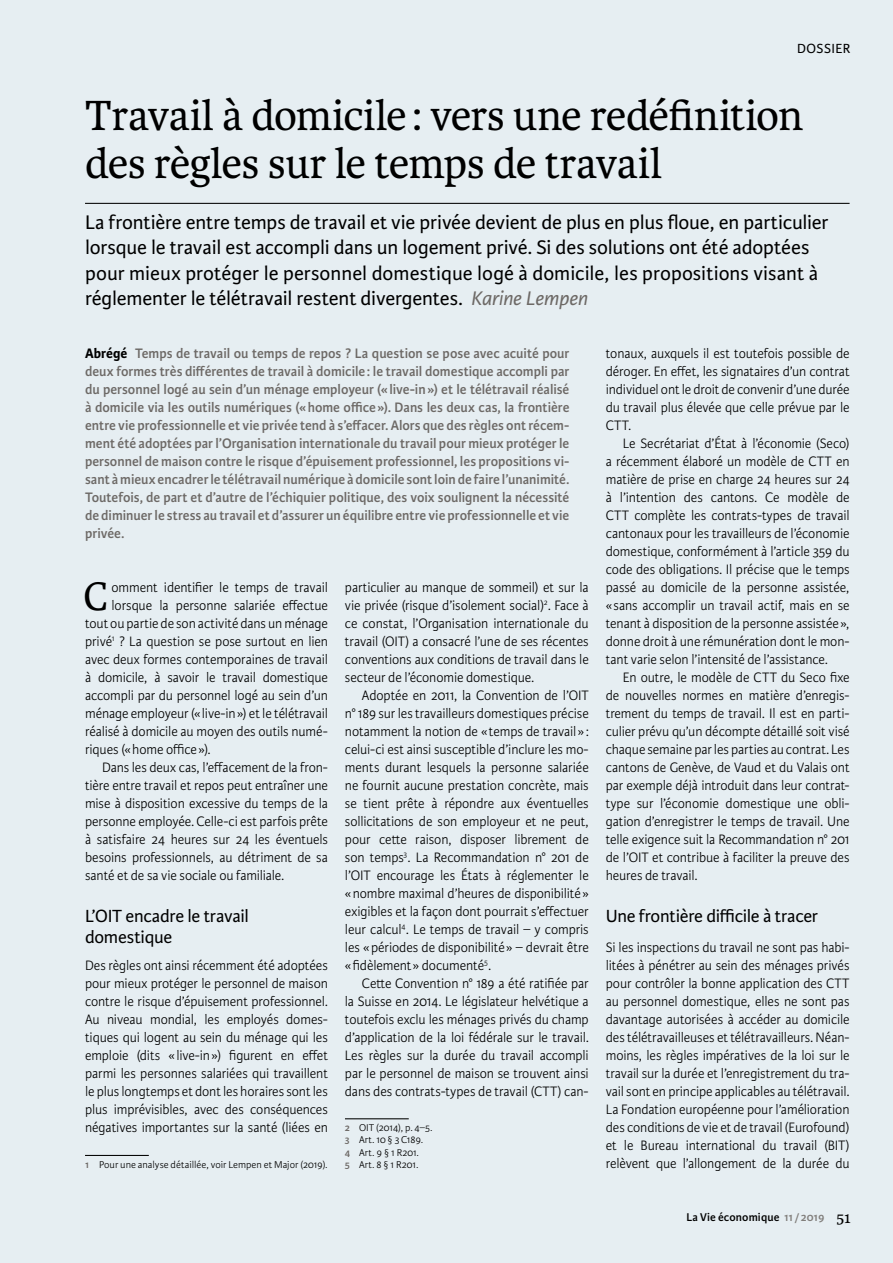
<style>
.page{position:relative;width:893px;height:1263px;background:#e6eef2}
.page>*{position:absolute;margin:0;border:0;box-sizing:border-box;transform-origin:0 0}
.t1{font:45px/48px "Karmina";letter-spacing:-.01em;color:#000}
.t2{font:42.3px "Karmina";color:#000;scale:.96 1}
.t3{font:21px/25.5px "Karmina Sans";letter-spacing:-.005em;color:#000}
.t4{font:18.75px/21px "Karmina Sans";letter-spacing:-.015em;color:#000}
.t5{font:600 14.7px/18px "Karmina Sans";color:#6d6966;text-align:justify}
.t6{font:300 14.55px/18px "Karmina Sans";letter-spacing:-.01em;color:#000;text-align:justify;scale:.96 1}
.t7{font:14.1px "Karmina Sans";letter-spacing:.03em;color:#000}
.t8{font:600 12px "Karmina Sans";letter-spacing:.01em;color:#000}
.t9{font:300 10.5px/12.3px "Karmina Sans";color:#000}
.s1{font-style:italic;color:#6d6966}
.s2{font-weight:700;color:#000}
.s3{font-weight:600;color:#6d6966}
.s4{color:#817e7b}
.s5{font-family:"Karmina";font-weight:400;font-size:16.5px}
</style>
<div class="page">
<hr style="left:85px;top:203px;width:765px;height:1px;background:#000">
<hr style="left:85px;top:1155px;width:64px;height:1px;background:#000">
<hr style="left:345px;top:1118px;width:64px;height:1px;background:#000">
<p class="t7" style="left:797px;top:41px;width:55px">DOSSIER</p>
<h1 class="t1" style="left:85px;top:92px;width:720px">Travail à domicile: vers une redéfinition des règles sur le temps de travail</h1>
<p class="t3" style="left:85px;top:209px;width:745px">La frontière entre temps de travail et vie privée devient de plus en plus floue, en particulier lorsque le travail est accompli dans un logement privé. Si des solutions ont été adoptées pour mieux protéger le personnel domestique logé à domicile, les propositions visant à réglementer le télétravail restent divergentes. <span class="s1">Karine Lempen</span></p>
<p class="t5" style="left:85px;top:344px;width:486px"><span class="s2">Abrégé</span> Temps de travail ou temps de repos ? La question se pose avec acuité pour deux formes très différentes de travail à domicile : le travail domestique accompli par du personnel logé au sein d’un ménage employeur («live-in») et le télétravail réalisé à domicile via les outils numériques («home office»). Dans les deux cas, la frontière entre vie professionnelle et vie privée tend à s’effacer. Alors que des règles ont récem&shy;ment été adoptées par l’Organisation internationale du travail pour mieux protéger le personnel de maison contre le risque d’épuisement professionnel, les propositions vi&shy;sant à mieux encadrer le télétravail numérique à domicile sont loin de faire l’unanimité.<br>Toutefois, de part et d’autre de l’échiquier politique, des voix soulignent la nécessité de diminuer le stress au travail et d’assurer un équilibre entre vie professionnelle et vie privée.</p>
<h2 class="t2" style="left:83px;top:573px;width:26px">C</h2>
<p class="t6" style="left:112px;top:579px;width:227px">omment identifier le temps de travail</p>
<p class="t6" style="left:112px;top:597px;width:227px">lorsque la personne salariée effectue</p>
<p class="t6" style="left:85px;top:615px;width:255px">tout ou partie de son activité dans un ménage</p>
<p class="t6" style="left:85px;top:633px;width:255px">privé<sup>1</sup> ? La question se pose surtout en lien</p>
<p class="t6" style="left:85px;top:651px;width:255px">avec deux formes contemporaines de travail</p>
<p class="t6" style="left:85px;top:669px;width:255px">à domicile, à savoir le travail domestique</p>
<p class="t6" style="left:85px;top:687px;width:255px">accompli par du personnel logé au sein d’un</p>
<p class="t6" style="left:85px;top:705px;width:255px">ménage employeur («live-in») et le télétravail</p>
<p class="t6" style="left:85px;top:723px;width:255px">réalisé à domicile au moyen des outils numé-</p>
<p class="t6" style="left:85px;top:741px;width:132px">riques («home office»).</p>
<p class="t6" style="left:102px;top:759px;width:237px">Dans les deux cas, l’effacement de la fron-</p>
<p class="t6" style="left:85px;top:777px;width:255px">tière entre travail et repos peut entraîner une</p>
<p class="t6" style="left:85px;top:795px;width:254px">mise à disposition excessive du temps de la</p>
<p class="t6" style="left:85px;top:813px;width:255px">personne employée. Celle-ci est parfois prête</p>
<p class="t6" style="left:85px;top:831px;width:255px">à satisfaire 24 heures sur 24 les éventuels</p>
<p class="t6" style="left:85px;top:849px;width:255px">besoins professionnels, au détriment de sa</p>
<p class="t6" style="left:85px;top:867px;width:209px">santé et de sa vie sociale ou familiale.</p>
<p class="t4" style="left:85px;top:906px;width:165px">L’OIT encadre le travail domestique</p>
<p class="t6" style="left:85px;top:957px;width:255px">Des règles ont ainsi récemment été adoptées pour mieux protéger le personnel de maison contre le risque d’épuisement professionnel.<br>Au niveau mondial, les employés domes&shy;tiques qui logent au sein du ménage qui les emploie (dits «live-in») figurent en effet parmi les personnes salariées qui travaillent le plus longtemps et dont les horaires sont les plus imprévisibles, avec des conséquences négatives importantes sur la santé (liées en</p>
<p class="t9" style="left:85px;top:1158px;width:244px"><span class="s3">1</span> Pour une analyse détaillée, voir Lempen et Major (2019).</p>
<p class="t6" style="left:345px;top:579px;width:255px">particulier au manque de sommeil) et sur la vie privée (risque d’isolement social)<sup>2</sup>. Face à ce constat, l’Organisation internationale du travail (OIT) a consacré l’une de ses récentes conventions aux conditions de travail dans le secteur de l’économie domestique.</p>
<p class="t6" style="left:345px;top:687px;width:255px;text-indent:17px">Adoptée en 2011, la Convention de l’OIT n° 189 sur les travailleurs domestiques précise notamment la notion de «temps de travail»: celui-ci est ainsi susceptible d’inclure les mo&shy;ments durant lesquels la personne salariée ne fournit aucune prestation concrète, mais se tient prête à répondre aux éventuelles sollicitations de son employeur et ne peut, pour cette raison, disposer librement de son temps<sup>3</sup>. La Recommandation n° 201 de l’OIT encourage les États à réglementer le «nombre maximal d’heures de disponibilité» exigibles et la façon dont pourrait s’effectuer leur calcul<sup>4</sup>. Le temps de travail – y compris les «périodes de disponibilité» – devrait être «fidèlement» documenté<sup>5</sup>.</p>
<p class="t6" style="left:345px;top:975px;width:255px;text-indent:17px">Cette Convention n° 189 a été ratifiée par la Suisse en 2014. Le législateur helvétique a toutefois exclu les ménages privés du champ d’application de la loi fédérale sur le travail.<br>Les règles sur la durée du travail accompli par le personnel de maison se trouvent ainsi dans des contrats-types de travail (CTT) can-</p>
<p class="t9" style="left:345px;top:1122px;width:89px"><span class="s3">2</span> OIT (2014), p. 4–5.<br><span class="s3">3</span> Art. 10 § 3 C189.<br><span class="s3">4</span> Art. 9 § 1 R201.<br><span class="s3">5</span> Art. 8 § 1 R201.</p>
<p class="t6" style="left:606px;top:345px;width:255px">tonaux, auxquels il est toutefois possible de déroger. En effet, les signataires d’un contrat individuel ont le droit de convenir d’une durée du travail plus élevée que celle prévue par le CTT.</p>
<p class="t6" style="left:606px;top:435px;width:255px;text-indent:17px">Le Secrétariat d’État à l’économie (Seco) a récemment élaboré un modèle de CTT en matière de prise en charge 24 heures sur 24 à l’intention des cantons. Ce modèle de CTT complète les contrats-types de travail cantonaux pour les travailleurs de l’économie domestique, conformément à l’article 359 du code des obligations. Il précise que le temps passé au domicile de la personne assistée, «sans accomplir un travail actif, mais en se tenant à disposition de la personne assistée», donne droit à une rémunération dont le mon&shy;tant varie selon l’intensité de l’assistance.</p>
<p class="t6" style="left:606px;top:669px;width:255px;text-indent:17px">En outre, le modèle de CTT du Seco fixe de nouvelles normes en matière d’enregis&shy;trement du temps de travail. Il est en parti&shy;culier prévu qu’un décompte détaillé soit visé chaque semaine par les parties au contrat. Les cantons de Genève, de Vaud et du Valais ont par exemple déjà introduit dans leur contrat&shy;type sur l’économie domestique une obli&shy;gation d’enregistrer le temps de travail. Une telle exigence suit la Recommandation n° 201 de l’OIT et contribue à faciliter la preuve des heures de travail.</p>
<p class="t4" style="left:606px;top:906px;width:214px">Une frontière difficile à tracer</p>
<p class="t6" style="left:606px;top:939px;width:255px">Si les inspections du travail ne sont pas habi&shy;litées à pénétrer au sein des ménages privés pour contrôler la bonne application des CTT au personnel domestique, elles ne sont pas davantage autorisées à accéder au domicile des télétravailleuses et télétravailleurs. Néan&shy;moins, les règles impératives de la loi sur le travail sur la durée et l’enregistrement du tra&shy;vail sont en principe applicables au télétravail.<br>La Fondation européenne pour l’amélioration des conditions de vie et de travail (Eurofound) et le Bureau international du travail (BIT) relèvent que l’allongement de la durée du</p>
<p class="t8" style="left:686px;top:1210px;width:166px">La Vie économique <span class="s4">11/2019</span> <span class="s5">51</span></p>
</div>
